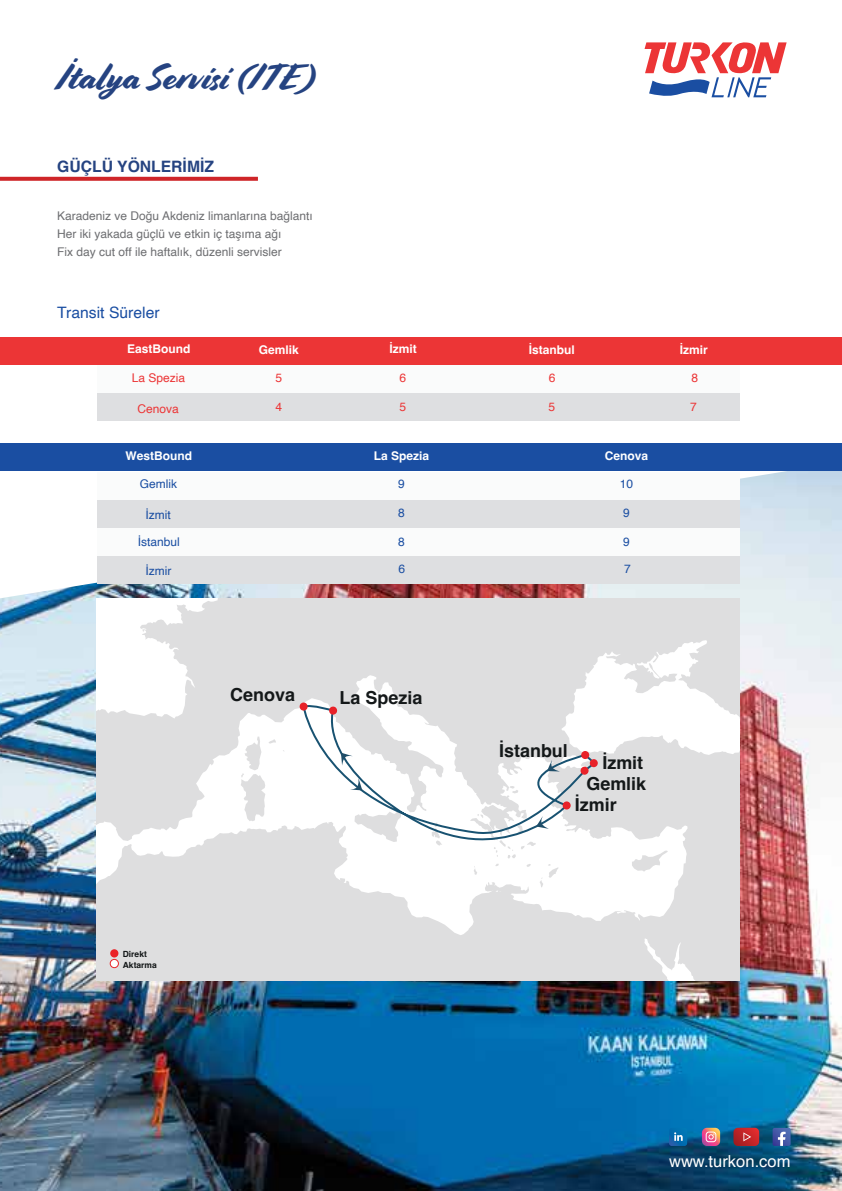
<style>
.page{position:relative;width:842px;height:1191px;background:#fff}
.page>*{position:absolute;margin:0;border:0;box-sizing:border-box;transform-origin:0 0}
.t1{font:36px "Cortado";color:#254381}
.t2{font:700 18px "Helvetica";color:#141819}
.t3{font:16.6px "Helvetica";color:#fff}
.t4{font:700 15.8px "Helvetica";color:#254381}
.t5{font:15.8px "Helvetica";color:#1a4ea2}
.t6{font:12px/18px "Helvetica";color:#6d6e71}
.t7{font:700 12px "Helvetica";color:#fff}
.t8{font:12px "Helvetica";color:#1a4ea2}
.t9{font:12px "Helvetica";color:#ec3536}
.t10{font:700 8.4px/10.2px "Helvetica";color:#131718}
</style>
<div class="page">
<img style="left:0;top:471px;width:842px;height:720px">
<svg style="left:644px;top:42px;width:143px;height:55px"></svg>
<svg style="left:0;top:177px;width:258px;height:4px"></svg>
<svg style="left:702px;top:1127px;width:18px;height:19px"></svg>
<svg style="left:773px;top:1127px;width:18px;height:18px"></svg>
<svg style="left:669px;top:1127px;width:18px;height:19px"></svg>
<svg style="left:733px;top:1127px;width:26px;height:19px"></svg>
<div style="left:97px;top:365px;width:642px;height:28px;background:#fafbfb"></div>
<div style="left:97px;top:393px;width:642px;height:28px;background:#dedfe1"></div>
<div style="left:0;top:337px;width:842px;height:28px;background:#ec3536"></div>
<div style="left:97px;top:471px;width:642px;height:28px;background:#fafbfb"></div>
<div style="left:97px;top:528px;width:642px;height:27px;background:#fafbfb"></div>
<div style="left:97px;top:499px;width:642px;height:28px;background:#dedfe1"></div>
<div style="left:0;top:443px;width:842px;height:28px;background:#1a4ea2"></div>
<div style="left:97px;top:555px;width:642px;height:28px;background:#dedfe1"></div>
<svg style="left:97px;top:599px;width:642px;height:382px;fill:#dededf"></svg>
<svg style="left:97px;top:599px;width:48px;height:1px"></svg>
<svg style="left:340px;top:878px;width:5px;height:5px"></svg>
<svg style="left:241px;top:736px;width:35px;height:85px"></svg>
<svg style="left:142px;top:816px;width:6px;height:7px"></svg>
<svg style="left:158px;top:798px;width:24px;height:14px"></svg>
<svg style="left:632px;top:850px;width:36px;height:21px"></svg>
<svg style="left:285px;top:916px;width:5px;height:3px"></svg>
<svg style="left:302px;top:704px;width:296px;height:169px"></svg>
<div style="left:581px;top:751px;width:8px;height:8px;background:#e82229;border-radius:50%"></div>
<div style="left:590px;top:759px;width:8px;height:8px;background:#e82229;border-radius:50%"></div>
<div style="left:563px;top:801px;width:8px;height:8px;background:#e82229;border-radius:50%"></div>
<svg style="left:299px;top:702px;width:9px;height:9px"></svg>
<svg style="left:328px;top:695px;width:19px;height:26px"></svg>
<div style="left:580px;top:766px;width:8px;height:8px;background:#e82229;border-radius:50%"></div>
<svg style="left:470px;top:809px;width:88px;height:86px"></svg>
<svg style="left:547px;top:759px;width:13px;height:12px"></svg>
<svg style="left:341px;top:752px;width:12px;height:13px"></svg>
<svg style="left:349px;top:778px;width:13px;height:12px"></svg>
<div style="left:110px;top:959px;width:8px;height:8px;background:#fff;border-radius:50%"></div>
<div style="left:110px;top:959px;width:9px;height:9px;border:1px solid #ea2227;border-radius:50%"></div>
<div style="left:110px;top:949px;width:8px;height:8px;background:#ea2227;border-radius:50%"></div>
<h1 class="t1" style="left:57px;top:56px;width:260px">İtalya Servisi (ITE)</h1>
<h3 class="t4" style="left:57px;top:157px;width:158px">GÜÇLÜ YÖNLERİMİZ</h3>
<p class="t6" style="left:57px;top:207px;width:257px">Karadeniz ve Doğu Akdeniz limanlarına bağlantı<br>Her iki yakada güçlü ve etkin iç taşıma ağı<br>Fix day cut off ile haftalık, düzenli servisler</p>
<h3 class="t5" style="left:57px;top:300px;width:104px">Transit Süreler</h3>
<p class="t7" style="left:127px;top:342px;width:65px">EastBound</p>
<p class="t7" style="left:259px;top:342px;width:42px">Gemlik</p>
<p class="t9" style="left:275px;top:368px;width:8px">5</p>
<p class="t9" style="left:275px;top:397px;width:8px">4</p>
<p class="t9" style="left:132px;top:368px;width:55px">La Spezia</p>
<p class="t9" style="left:137px;top:399px;width:43px">Cenova</p>
<p class="t7" style="left:126px;top:448px;width:68px">WestBound</p>
<p class="t8" style="left:140px;top:475px;width:39px">Gemlik</p>
<p class="t8" style="left:146px;top:506px;width:27px">İzmit</p>
<p class="t8" style="left:138px;top:532px;width:44px">İstanbul</p>
<p class="t8" style="left:146px;top:562px;width:27px">İzmir</p>
<p class="t7" style="left:389px;top:342px;width:29px">İzmit</p>
<p class="t9" style="left:400px;top:368px;width:8px">6</p>
<p class="t9" style="left:400px;top:397px;width:8px">5</p>
<p class="t7" style="left:374px;top:448px;width:57px">La Spezia</p>
<p class="t8" style="left:398px;top:475px;width:8px">9</p>
<p class="t8" style="left:398px;top:503px;width:8px">8</p>
<p class="t8" style="left:398px;top:532px;width:8px">8</p>
<p class="t8" style="left:399px;top:559px;width:8px">6</p>
<h2 class="t2" style="left:230px;top:684px;width:66px">Cenova</h2>
<h2 class="t2" style="left:339px;top:686px;width:84px">La Spezia</h2>
<p class="t10" style="left:123px;top:950px;width:35px">Direkt<br>Aktarma</p>
<p class="t7" style="left:529px;top:342px;width:48px">İstanbul</p>
<p class="t9" style="left:549px;top:368px;width:8px">6</p>
<p class="t9" style="left:548px;top:397px;width:8px">5</p>
<p class="t7" style="left:605px;top:448px;width:45px">Cenova</p>
<p class="t8" style="left:620px;top:475px;width:15px">10</p>
<p class="t8" style="left:623px;top:503px;width:8px">9</p>
<p class="t8" style="left:623px;top:532px;width:8px">9</p>
<p class="t8" style="left:624px;top:559px;width:8px">7</p>
<p class="t7" style="left:680px;top:342px;width:30px">İzmir</p>
<p class="t9" style="left:691px;top:368px;width:8px">8</p>
<p class="t9" style="left:690px;top:397px;width:8px">7</p>
<h2 class="t2" style="left:499px;top:740px;width:70px">İstanbul</h2>
<h2 class="t2" style="left:602px;top:752px;width:42px">İzmit</h2>
<h2 class="t2" style="left:586px;top:772px;width:61px">Gemlik</h2>
<h2 class="t2" style="left:575px;top:793px;width:43px">İzmir</h2>
<h3 class="t3" style="left:669px;top:1148px;width:123px">www.turkon.com</h3>
</div>
